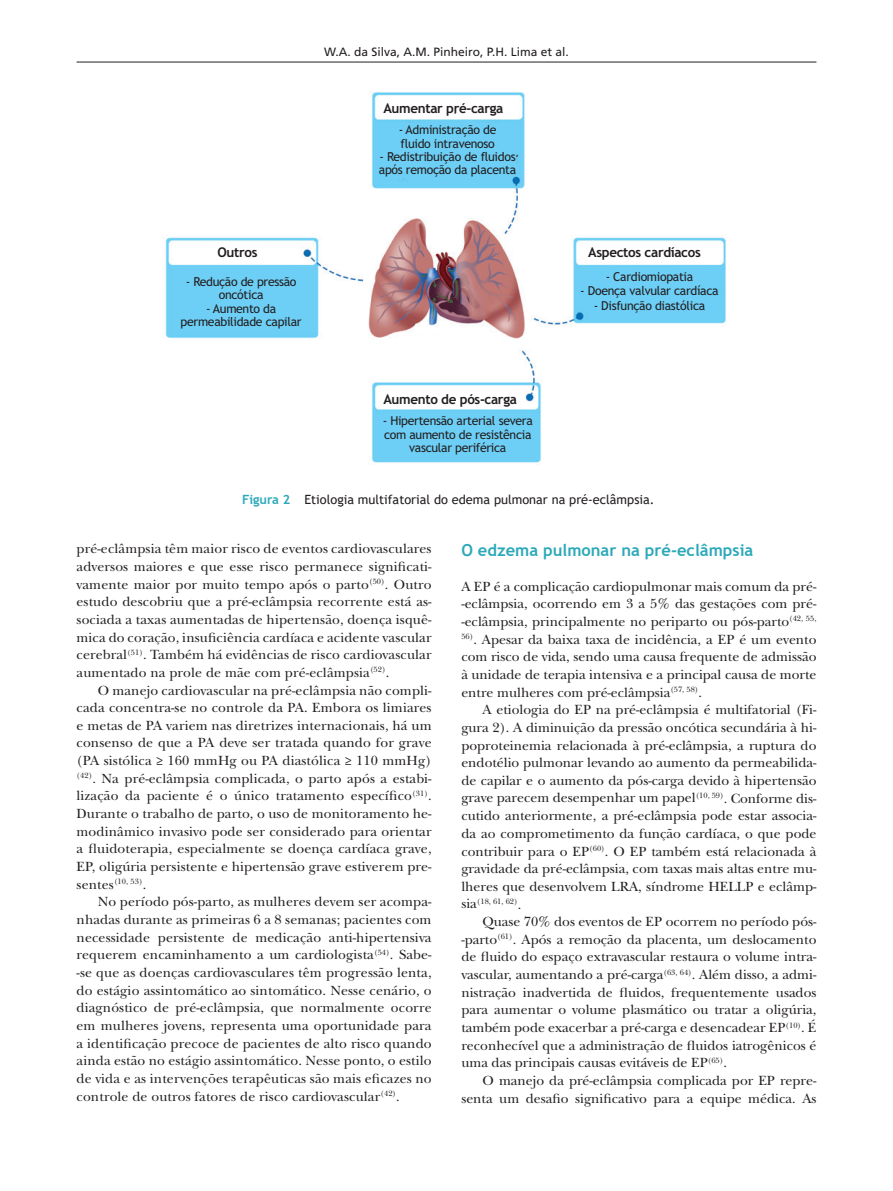
<style>
.page{position:relative;width:893px;height:1191px;background:#fff}
.page>*{position:absolute;margin:0;border:0;box-sizing:border-box;transform-origin:0 0}
.t1{font:700 16.5px "Trebuchet MS";color:#2ca9b9}
.t2{font:13.8px/17.7px "New Baskerville Std";color:#231f20;text-align:justify}
.t3{font:700 13.35px "Trebuchet MS";letter-spacing:-.025em;color:#231f20}
.t4{font:12.75px "Trebuchet MS";color:#231f20}
.t5{font:12.3px/13.4px "Trebuchet MS";letter-spacing:-.025em;color:#231f20;text-align:center}
.t6{font:12px "Frutiger LT Std";color:#231f20}
.t7{font:8.1px "New Baskerville Std";color:#231f20}
.s1{font-weight:700;color:#2ca9b9}
.s2{font-size:13.8px}
</style>
<div class="page">
<hr style="left:77px;top:62px;width:739px;height:1px;background:#231f20">
<img style="left:165px;top:92px;width:561px;height:371px">
<div style="left:412px;top:337px;width:75px;height:29px;background:#fff"></div>
<div style="left:203px;top:243px;width:64px;height:18px;background:#fff"></div>
<div style="left:390px;top:100px;width:112px;height:13px;background:#fff"></div>
<div style="left:594px;top:243px;width:109px;height:18px;background:#fff"></div>
<div style="left:377px;top:123px;width:139px;height:58px;background:#6dcff6"></div>
<div style="left:170px;top:266px;width:143px;height:66px;background:#6dcff6"></div>
<div style="left:377px;top:411px;width:154px;height:44px;background:#6dcff6"></div>
<div style="left:581px;top:266px;width:139px;height:49px;background:#6dcff6"></div>
<div style="left:390px;top:387px;width:126px;height:17px;background:#fff"></div>
<p class="t6" style="left:324px;top:44px;width:246px">W.A. da Silva, A.M. Pinheiro, P.H. Lima et al.</p>
<p class="t3" style="left:383px;top:100px;width:121px">Aumentar pré-carga</p>
<p class="t5" style="left:399px;top:123px;width:99px;text-align:left">- Administração de fluido intravenoso</p>
<p class="t5" style="left:379px;top:150px;width:139px;text-align:left">- Redistribuição de fluidos após remoção da placenta</p>
<p class="t3" style="left:218px;top:244px;width:42px">Outros</p>
<p class="t3" style="left:588px;top:244px;width:114px">Aspectos cardíacos</p>
<p class="t5" style="left:186px;top:275px;width:112px">- Redução de pressão oncótica</p>
<p class="t5" style="left:181px;top:301px;width:123px">- Aumento da permeabilidade capilar</p>
<p class="t3" style="left:383px;top:391px;width:135px">Aumento de pós-carga</p>
<p class="t5" style="left:383px;top:414px;width:152px">- Hipertensão arterial severa com aumento de resistência vascular periférica</p>
<p class="t5" style="left:606px;top:270px;width:89px">- Cardiomiopatia</p>
<p class="t5" style="left:580px;top:284px;width:140px">- Doença valvular cardíaca</p>
<p class="t5" style="left:594px;top:299px;width:113px">- Disfunção diastólica</p>
<p class="t4" style="left:242px;top:491px;width:414px"><span class="s1">Figura 2</span> Etiologia multifatorial do edema pulmonar na pré-eclâmpsia.</p>
<p class="t2" style="left:77px;top:540px;width:357px">pré-eclâmpsia têm maior risco de eventos cardiovasculares adversos maiores e que esse risco permanece significati&shy;vamente maior por muito tempo após o parto<sup>(50)</sup>. Outro estudo descobriu que a pré-eclâmpsia recorrente está as&shy;sociada a taxas aumentadas de hipertensão, doença isquê&shy;mica do coração, insuficiência cardíaca e acidente vascular cerebral<sup>(51)</sup>. Também há evidências de risco cardiovascular aumentado na prole de mãe com pré-eclâmpsia<sup>(52)</sup>.</p>
<p class="t2" style="left:77px;top:681px;width:357px;text-indent:21px">O manejo cardiovascular na pré-eclâmpsia não compli&shy;cada concentra-se no controle da PA. Embora os limiares e metas de PA variem nas diretrizes internacionais, há um consenso de que a PA deve ser tratada quando for grave (PA sistólica ≥ 160 mmHg ou PA diastólica ≥ 110 mmHg) <sup>(42)</sup>. Na pré-eclâmpsia complicada, o parto após a estabi&shy;lização da paciente é o único tratamento específico<sup>(31)</sup>.<br>Durante o trabalho de parto, o uso de monitoramento he&shy;modinâmico invasivo pode ser considerado para orientar a fluidoterapia, especialmente se doença cardíaca grave, EP, oligúria persistente e hipertensão grave estiverem pre&shy;sentes<sup>(10,</sup> <sup>53)</sup>.</p>
<p class="t2" style="left:77px;top:893px;width:357px;text-indent:21px">No período pós-parto, as mulheres devem ser acompa&shy;nhadas durante as primeiras 6 a 8 semanas; pacientes com necessidade persistente de medicação anti-hipertensiva requerem encaminhamento a um cardiologista<sup>(54)</sup>. Sabe--se que as doenças cardiovasculares têm progressão lenta, do estágio assintomático ao sintomático. Nesse cenário, o diagnóstico de pré-eclâmpsia, que normalmente ocorre em mulheres jovens, representa uma oportunidade para a identificação precoce de pacientes de alto risco quando ainda estão no estágio assintomático. Nesse ponto, o estilo de vida e as intervenções terapêuticas são mais eficazes no controle de outros fatores de risco cardiovascular<sup>(42)</sup>.</p>
<p class="t1" style="left:461px;top:540px;width:293px">O edzema pulmonar na pré-eclâmpsia</p>
<p class="t2" style="left:461px;top:577px;width:357px">A EP é a complicação cardiopulmonar mais comum da pré--eclâmpsia, ocorrendo em 3 a 5% das gestações com pré--eclâmpsia, principalmente no periparto ou pós-parto<sup>(42,</sup> <sup>55, 56)</sup>. Apesar da baixa taxa de incidência, a EP é um evento com risco de vida, sendo uma causa frequente de admissão à unidade de terapia intensiva e a principal causa de morte entre mulheres com pré-eclâmpsia<sup>(57,</sup> <sup>58)</sup>.</p>
<p class="t2" style="left:461px;top:701px;width:357px;text-indent:21px">A etiologia do EP na pré-eclâmpsia é multifatorial (Fi&shy;gura 2). A diminuição da pressão oncótica secundária à hi&shy;poproteinemia relacionada à pré-eclâmpsia, a ruptura do endotélio pulmonar levando ao aumento da permeabilida&shy;de capilar e o aumento da pós-carga devido à hipertensão grave parecem desempenhar um papel<sup>(10,</sup> <sup>59)</sup>. Conforme dis&shy;cutido anteriormente, a pré-eclâmpsia pode estar associa&shy;da ao comprometimento da função cardíaca, o que pode contribuir para o EP<sup>(60)</sup>. O EP também está relacionada à gravidade da pré-eclâmpsia, com taxas mais altas entre mu&shy;lheres que desenvolvem LRA, síndrome HELLP e eclâmp-</p>
<p class="t7" style="left:461px;top:896px;width:61px"><span class="s2">sia</span>(18, 61, 62)<span class="s2">.</span></p>
<p class="t2" style="left:461px;top:913px;width:357px;text-indent:21px">Quase 70% dos eventos de EP ocorrem no período pós--parto<sup>(61)</sup>. Após a remoção da placenta, um deslocamento de fluido do espaço extravascular restaura o volume intra&shy;vascular, aumentando a pré-carga<sup>(63,</sup> <sup>64)</sup>. Além disso, a admi&shy;nistração inadvertida de fluidos, frequentemente usados para aumentar o volume plasmático ou tratar a oligúria, também pode exacerbar a pré-carga e desencadear EP<sup>(10)</sup>. É reconhecível que a administração de fluidos iatrogênicos é uma das principais causas evitáveis de EP<sup>(65)</sup>.</p>
<p class="t2" style="left:461px;top:1071px;width:357px;text-align:right">O manejo da pré-eclâmpsia complicada por EP repre&shy;senta um desafio significativo para a equipe médica. As</p>
</div>
